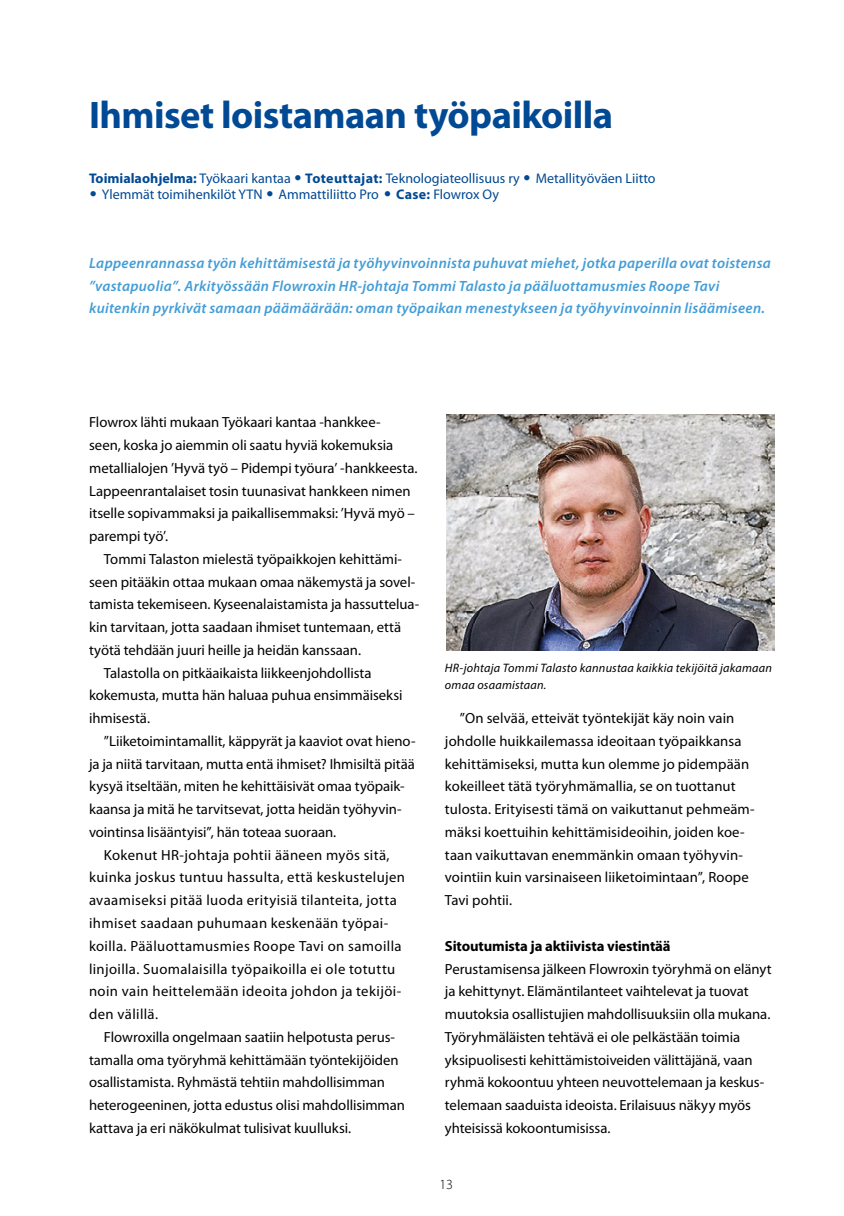
<style>
.page{position:relative;width:844px;height:1216px;background:#fff}
.page>*{position:absolute;margin:0;border:0;box-sizing:border-box;transform-origin:0 0}
.t1{font:700 38.5px "Myriad Pro";letter-spacing:-.015em;color:#004994}
.t2{font:italic 600 14.88px/22.8px "Myriad Pro";letter-spacing:.02em;color:#449dd7}
.t3{font:14.7px/22.8px "Myriad Pro";color:#000}
.t4{font:14.7px "Myriad Pro";letter-spacing:.025em;color:#000}
.t5{font:14.7px "Myriad Pro";letter-spacing:.03em;color:#000}
.t6{font:700 14.7px "Myriad Pro";letter-spacing:-.01em;color:#000}
.t7{font:14px "Myriad Pro";color:#004994}
.t8{font:300 14px "Myriad Pro";color:#000}
.t9{font:italic 12.25px/17.5px "Myriad Pro";letter-spacing:.02em;color:#000}
.s1{font-weight:700}
.s2{font-family:"Futura Std"}
</style>
<div class="page">
<img style="left:446px;top:415px;width:328px;height:235px">
<h1 class="t1" style="left:89px;top:94px;width:525px">Ihmiset loistamaan työpaikoilla</h1>
<p class="t7" style="left:89px;top:170px;width:568px"><span class="s1">Toimialaohjelma:</span> Työkaari kantaa <span class="s2">•</span> <span class="s1">Toteuttajat:</span> Teknologiateollisuus ry <span class="s2">•</span> Metallityöväen Liitto</p>
<p class="t7" style="left:89px;top:186px;width:411px"><span class="s2">•</span> Ylemmät toimihenkilöt YTN <span class="s2">•</span> Ammattiliitto Pro <span class="s2">•</span> <span class="s1">Case:</span> Flowrox Oy</p>
<p class="t2" style="left:89px;top:252px;width:683px">Lappeenrannassa työn kehittämisestä ja työhyvinvoinnista puhuvat miehet, jotka paperilla ovat toistensa ”vastapuolia”. Arkityössään Flowroxin HR-johtaja Tommi Talasto ja pääluottamusmies Roope Tavi kuitenkin pyrkivät samaan päämäärään: oman työpaikan menestykseen ja työhyvinvoinnin lisäämiseen.</p>
<p class="t3" style="left:89px;top:411px;width:330px">Flowrox lähti mukaan Työkaari kantaa -hankkee-<br>seen, koska jo aiemmin oli saatu hyviä kokemuksia metallialojen ’Hyvä työ – Pidempi työura’ -hankkeesta.<br>Lappeenrantalaiset tosin tuunasivat hankkeen nimen itselle sopivammaksi ja paikallisemmaksi: ’Hyvä myö – parempi työ’.</p>
<p class="t3" style="left:104px;top:548px;width:299px">Tommi Talaston mielestä työpaikkojen kehittämi-</p>
<p class="t3" style="left:89px;top:570px;width:328px">seen pitääkin ottaa mukaan omaa näkemystä ja sovel-</p>
<p class="t3" style="left:89px;top:593px;width:331px">tamista tekemiseen. Kyseenalaistamista ja hassuttelua-</p>
<p class="t3" style="left:89px;top:616px;width:313px">kin tarvitaan, jotta saadaan ihmiset tuntemaan, että</p>
<p class="t3" style="left:89px;top:638px;width:273px">työtä tehdään juuri heille ja heidän kanssaan.</p>
<p class="t3" style="left:104px;top:661px;width:269px">Talastolla on pitkäaikaista liikkeenjohdollista</p>
<p class="t3" style="left:89px;top:684px;width:315px">kokemusta, mutta hän haluaa puhua ensimmäiseksi</p>
<p class="t3" style="left:89px;top:707px;width:62px">ihmisestä.</p>
<p class="t3" style="left:104px;top:730px;width:313px">”Liiketoimintamallit, käppyrät ja kaaviot ovat hieno-</p>
<p class="t3" style="left:89px;top:752px;width:327px">ja ja niitä tarvitaan, mutta entä ihmiset? Ihmisiltä pitää</p>
<p class="t3" style="left:89px;top:775px;width:317px">kysyä itseltään, miten he kehittäisivät omaa työpaik-</p>
<p class="t3" style="left:89px;top:798px;width:314px">kaansa ja mitä he tarvitsevat, jotta heidän työhyvin-</p>
<p class="t3" style="left:89px;top:820px;width:249px">vointinsa lisääntyisi”, hän toteaa suoraan.</p>
<p class="t4" style="left:104px;top:846px;width:287px">Kokenut HR-johtaja pohtii ääneen myös sitä,</p>
<p class="t4" style="left:89px;top:869px;width:317px">kuinka joskus tuntuu hassulta, että keskustelujen</p>
<p class="t4" style="left:89px;top:892px;width:309px">avaamiseksi pitää luoda erityisiä tilanteita, jotta</p>
<p class="t4" style="left:89px;top:915px;width:301px">ihmiset saadaan puhumaan keskenään työpai-</p>
<p class="t4" style="left:89px;top:937px;width:314px">koilla. Pääluottamusmies Roope Tavi on samoilla</p>
<p class="t4" style="left:89px;top:960px;width:308px">linjoilla. Suomalaisilla työpaikoilla ei ole totuttu</p>
<p class="t5" style="left:89px;top:983px;width:314px">noin vain heittelemään ideoita johdon ja tekijöi-</p>
<p class="t4" style="left:89px;top:1006px;width:71px">den välillä.</p>
<p class="t3" style="left:104px;top:1025px;width:292px">Flowroxilla ongelmaan saatiin helpotusta perus-</p>
<p class="t3" style="left:89px;top:1048px;width:311px">tamalla oma työryhmä kehittämään työntekijöiden</p>
<p class="t3" style="left:89px;top:1071px;width:297px">osallistamista. Ryhmästä tehtiin mahdollisimman</p>
<p class="t3" style="left:89px;top:1093px;width:317px">heterogeeninen, jotta edustus olisi mahdollisimman</p>
<p class="t3" style="left:89px;top:1116px;width:263px">kattava ja eri näkökulmat tulisivat kuulluksi.</p>
<p class="t9" style="left:445px;top:658px;width:328px">HR-johtaja Tommi Talasto kannustaa kaikkia tekijöitä jakamaan omaa osaamistaan.</p>
<p class="t3" style="left:445px;top:707px;width:311px;text-indent:15px">”On selvää, etteivät työntekijät käy noin vain johdolle huikkailemassa ideoitaan työpaikkansa kehittämiseksi, mutta kun olemme jo pidempään kokeilleet tätä työryhmämallia, se on tuottanut tulosta. Erityisesti tämä on vaikuttanut pehmeäm&shy;mäksi koettuihin kehittämisideoihin, joiden koe&shy;taan vaikuttavan enemmänkin omaan työhyvin&shy;vointiin kuin varsinaiseen liiketoimintaan”, Roope Tavi pohtii.</p>
<p class="t6" style="left:445px;top:937px;width:227px">Sitoutumista ja aktiivista viestintää</p>
<p class="t3" style="left:445px;top:957px;width:328px">Perustamisensa jälkeen Flowroxin työryhmä on elänyt ja kehittynyt. Elämäntilanteet vaihtelevat ja tuovat muutoksia osallistujien mahdollisuuksiin olla mukana.<br>Työryhmäläisten tehtävä ei ole pelkästään toimia yksipuolisesti kehittämistoiveiden välittäjänä, vaan ryhmä kokoontuu yhteen neuvottelemaan ja keskus&shy;telemaan saaduista ideoista. Erilaisuus näkyy myös yhteisissä kokoontumisissa.</p>
<p class="t8" style="left:439px;top:1176px;width:15px">13</p>
</div>
